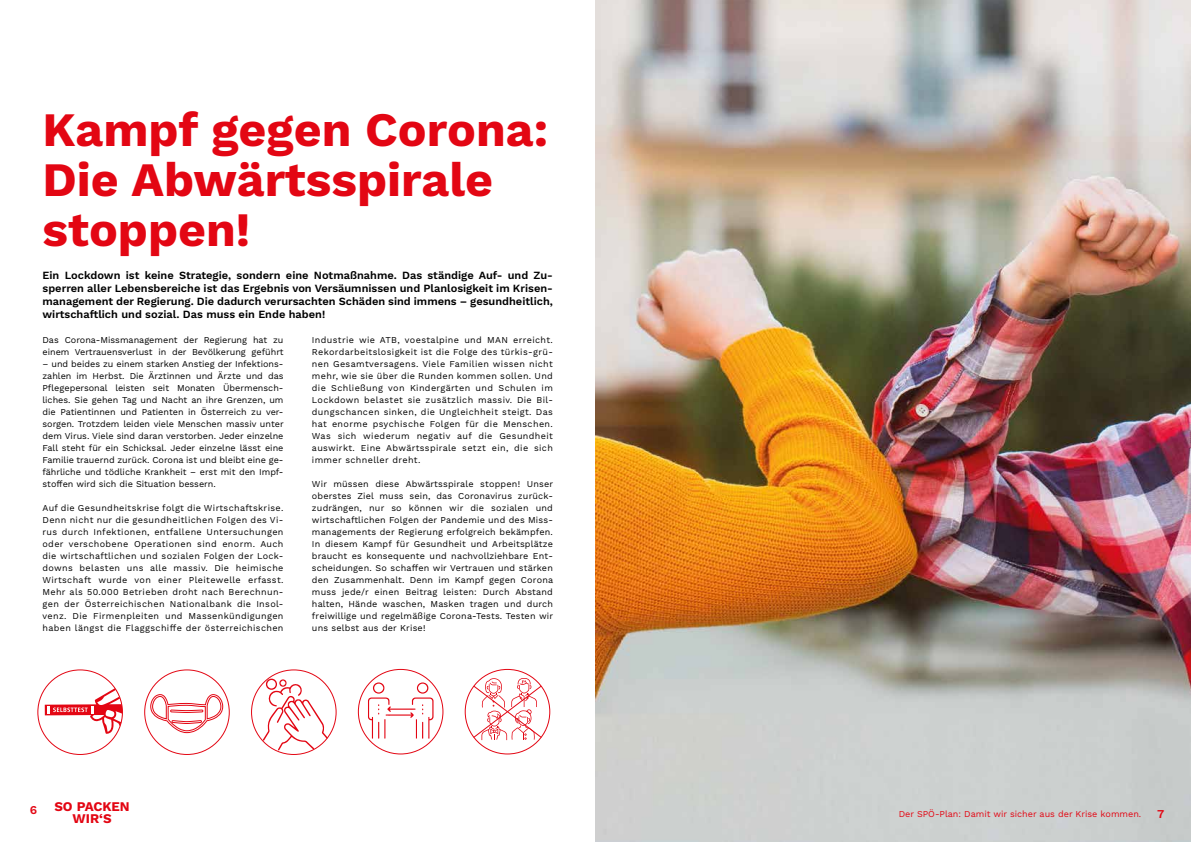
<style>
.page{position:relative;width:1191px;height:842px;background:#fff}
.page>*{position:absolute;margin:0;border:0;box-sizing:border-box;transform-origin:0 0}
.t1{font:700 48px/50px "Work Sans";color:#e30613}
.t2{font:700 13.3px/12px "Work Sans";color:#e30613;text-align:center}
.t3{font:600 12px "Work Sans";color:#e30613}
.t4{font:600 11px/13px "Work Sans";color:#000;text-align:justify}
.t5{font:9px/12px "Work Sans";letter-spacing:.005em;color:#000;text-align:justify}
.t6{font:9px "Work Sans";color:#e30613}
</style>
<div class="page">
<img style="left:595px;top:0;width:596px;height:842px">
<svg style="left:263px;top:678px;width:65px;height:72px"></svg>
<svg style="left:45px;top:686px;width:77px;height:61px"></svg>
<svg style="left:368px;top:682px;width:65px;height:57px"></svg>
<svg style="left:473px;top:678px;width:69px;height:62px"></svg>
<svg style="left:150px;top:694px;width:74px;height:40px"></svg>
<h1 class="t1" style="left:43px;top:107px;width:507px">Kampf gegen Corona:<br>Die Abwärtsspirale stoppen!</h1>
<p class="t4" style="left:43px;top:269px;width:512px">Ein Lockdown ist keine Strategie, sondern eine Notmaßnahme. Das ständige Auf- und Zu&shy;sperren aller Lebensbereiche ist das Ergebnis von Versäumnissen und Planlosigkeit im Krisen&shy;management der Regierung. Die dadurch verursachten Schäden sind immens – gesundheitlich, wirtschaftlich und sozial. Das muss ein Ende haben!</p>
<p class="t5" style="left:312px;top:334px;width:242px">Industrie wie ATB, voestalpine und MAN erreicht.<br>Rekordarbeitslosigkeit ist die Folge des türkis-grü&shy;nen Gesamtversagens. Viele Familien wissen nicht mehr, wie sie über die Runden kommen sollen. Und die Schließung von Kindergärten und Schulen im Lockdown belastet sie zusätzlich massiv. Die Bil&shy;dungschancen sinken, die Ungleichheit steigt. Das hat enorme psychische Folgen für die Menschen.<br>Was sich wiederum negativ auf die Gesundheit auswirkt. Eine Abwärtsspirale setzt ein, die sich immer schneller dreht.</p>
<p class="t5" style="left:312px;top:478px;width:243px">Wir müssen diese Abwärtsspirale stoppen! Unser oberstes Ziel muss sein, das Coronavirus zurück&shy;zudrängen, nur so können wir die sozialen und wirtschaftlichen Folgen der Pandemie und des Miss&shy;managements der Regierung erfolgreich bekämpfen.<br>In diesem Kampf für Gesundheit und Arbeitsplätze braucht es konsequente und nachvollziehbare Ent&shy;scheidungen. So schaffen wir Vertrauen und stärken den Zusammenhalt. Denn im Kampf gegen Corona muss jede/r einen Beitrag leisten: Durch Abstand halten, Hände waschen, Masken tragen und durch freiwillige und regelmäßige Corona-Tests. Testen wir uns selbst aus der Krise!</p>
<p class="t5" style="left:42px;top:334px;width:242px">Das Corona-Missmanagement der Regierung hat zu einem Vertrauensverlust in der Bevölkerung geführt</p>
<p class="t5" style="left:42px;top:358px;width:243px">– und beides zu einem starken Anstieg der Infektions&shy;zahlen im Herbst. Die Ärztinnen und Ärzte und das Pflegepersonal leisten seit Monaten Übermensch&shy;liches. Sie gehen Tag und Nacht an ihre Grenzen, um die Patientinnen und Patienten in Österreich zu ver&shy;sorgen. Trotzdem leiden viele Menschen massiv unter dem Virus. Viele sind daran verstorben. Jeder einzelne Fall steht für ein Schicksal. Jeder einzelne lässt eine Familie trauernd zurück. Corona ist und bleibt eine ge&shy;fährliche und tödliche Krankheit – erst mit den Impf&shy;stoffen wird sich die Situation bessern.</p>
<p class="t5" style="left:42px;top:502px;width:242px">Auf die Gesundheitskrise folgt die Wirtschaftskrise.<br>Denn nicht nur die gesundheitlichen Folgen des Vi&shy;rus durch Infektionen, entfallene Untersuchungen oder verschobene Operationen sind enorm. Auch die wirtschaftlichen und sozialen Folgen der Lock&shy;downs belasten uns alle massiv. Die heimische Wirtschaft wurde von einer Pleitewelle erfasst.<br>Mehr als 50.000 Betrieben droht nach Berechnun&shy;gen der Österreichischen Nationalbank die Insol&shy;venz. Die Firmenpleiten und Massenkündigungen haben längst die Flaggschiffe der österreichischen</p>
<h2 class="t2" style="left:54px;top:801px;width:77px">SO PACKEN<br>WIR‘S</h2>
<h3 class="t3" style="left:30px;top:803px;width:9px">6</h3>
<h3 class="t3" style="left:1157px;top:807px;width:9px">7</h3>
<p class="t6" style="left:898px;top:808px;width:244px">Der SPÖ-Plan: Damit wir sicher aus der Krise kommen.</p>
</div>
